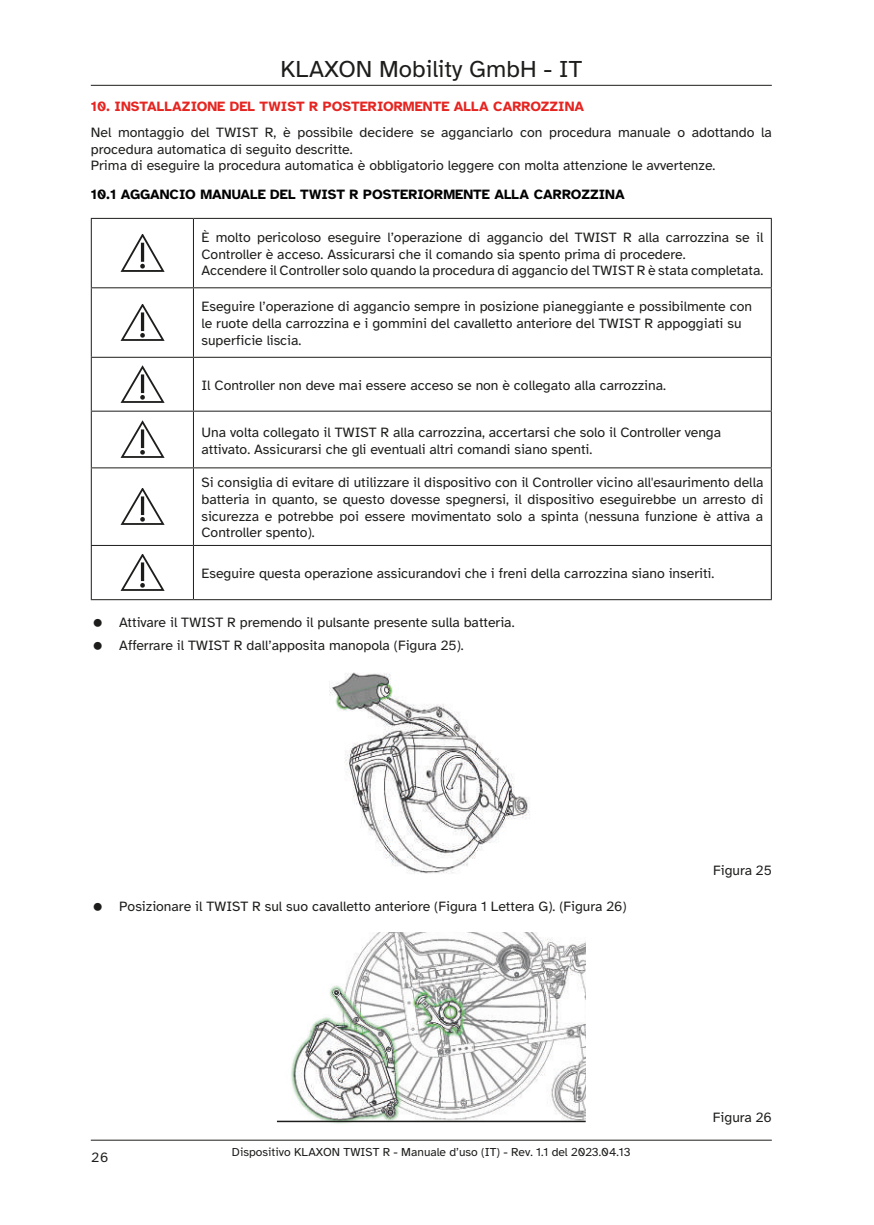
<style>
.page{position:relative;width:874px;height:1225px;background:#fff}
.page>*{position:absolute;margin:0;border:0;box-sizing:border-box;transform-origin:0 0}
.t1{font:24px "Atkinson Hyperlegible";color:#1d1d1b}
.t2{font:14px/16.8px "Atkinson Hyperlegible";color:#1d1d1b}
.t3{font:700 14px "Atkinson Hyperlegible";color:#020203}
.t4{font:700 14px "Atkinson Hyperlegible";color:#e52521}
.t5{font:12px "Atkinson Hyperlegible";color:#1d1d1b}
</style>
<div class="page">
<hr style="left:91px;top:1139px;width:680px;height:1px;background:#1d1d1b">
<hr style="left:91px;top:85px;width:680px;height:1px;background:#1d1d1b">
<hr style="left:91px;top:218px;width:102px;height:1px;background:#1d1d1b">
<hr style="left:91px;top:219px;width:1px;height:68px;background:#1d1d1b">
<hr style="left:193px;top:218px;width:578px;height:1px;background:#1d1d1b">
<hr style="left:193px;top:219px;width:1px;height:68px;background:#1d1d1b">
<hr style="left:770px;top:219px;width:1px;height:68px;background:#1d1d1b">
<hr style="left:91px;top:287px;width:102px;height:1px;background:#1d1d1b">
<hr style="left:91px;top:288px;width:1px;height:69px;background:#1d1d1b">
<hr style="left:193px;top:287px;width:578px;height:1px;background:#1d1d1b">
<hr style="left:193px;top:288px;width:1px;height:69px;background:#1d1d1b">
<hr style="left:770px;top:288px;width:1px;height:69px;background:#1d1d1b">
<hr style="left:91px;top:357px;width:102px;height:1px;background:#1d1d1b">
<hr style="left:91px;top:358px;width:1px;height:53px;background:#1d1d1b">
<hr style="left:193px;top:357px;width:578px;height:1px;background:#1d1d1b">
<hr style="left:193px;top:358px;width:1px;height:53px;background:#1d1d1b">
<hr style="left:770px;top:358px;width:1px;height:53px;background:#1d1d1b">
<hr style="left:91px;top:411px;width:102px;height:1px;background:#1d1d1b">
<hr style="left:91px;top:412px;width:1px;height:55px;background:#1d1d1b">
<hr style="left:193px;top:411px;width:578px;height:1px;background:#1d1d1b">
<hr style="left:193px;top:412px;width:1px;height:55px;background:#1d1d1b">
<hr style="left:770px;top:412px;width:1px;height:55px;background:#1d1d1b">
<hr style="left:91px;top:467px;width:102px;height:1px;background:#1d1d1b">
<hr style="left:91px;top:468px;width:1px;height:77px;background:#1d1d1b">
<hr style="left:193px;top:467px;width:578px;height:1px;background:#1d1d1b">
<hr style="left:193px;top:468px;width:1px;height:77px;background:#1d1d1b">
<hr style="left:770px;top:468px;width:1px;height:77px;background:#1d1d1b">
<hr style="left:91px;top:545px;width:102px;height:1px;background:#1d1d1b">
<hr style="left:91px;top:546px;width:1px;height:53px;background:#1d1d1b">
<hr style="left:193px;top:545px;width:578px;height:1px;background:#1d1d1b">
<hr style="left:193px;top:546px;width:1px;height:53px;background:#1d1d1b">
<hr style="left:770px;top:546px;width:1px;height:53px;background:#1d1d1b">
<hr style="left:91px;top:599px;width:102px;height:1px;background:#1d1d1b">
<hr style="left:193px;top:599px;width:578px;height:1px;background:#1d1d1b">
<img style="left:121px;top:234px;width:43px;height:37px">
<img style="left:121px;top:304px;width:43px;height:37px">
<img style="left:121px;top:366px;width:43px;height:36px">
<img style="left:121px;top:421px;width:43px;height:37px">
<img style="left:121px;top:488px;width:43px;height:37px">
<img style="left:121px;top:554px;width:43px;height:37px">
<img style="left:284px;top:932px;width:301px;height:192px">
<hr style="left:277px;top:1120px;width:308px;height:2px;background:#1d1d1b">
<img style="left:329px;top:672px;width:201px;height:202px">
<h1 class="t1" style="left:280px;top:56px;width:303px">KLAXON Mobility GmbH - IT</h1>
<p class="t4" style="left:91px;top:99px;width:494px">10. INSTALLAZIONE DEL TWIST R POSTERIORMENTE ALLA CARROZZINA</p>
<p class="t2" style="left:91px;top:124px;width:682px">Nel montaggio del TWIST R, è possibile decidere se agganciarlo con procedura manuale o adottando la procedura automatica di seguito descritte.<br>Prima di eseguire la procedura automatica è obbligatorio leggere con molta attenzione le avvertenze.</p>
<p class="t3" style="left:91px;top:186px;width:535px">10.1 AGGANCIO MANUALE DEL TWIST R POSTERIORMENTE ALLA CARROZZINA</p>
<p class="t2" style="left:201px;top:229px;width:563px">È molto pericoloso eseguire l’operazione di aggancio del TWIST R alla carrozzina se il<br>Controller è acceso. Assicurarsi che il comando sia spento prima di procedere.<br>Accendere il Controller solo quando la procedura di aggancio del TWIST R è stata completata.</p>
<p class="t2" style="left:201px;top:298px;width:552px">Eseguire l’operazione di aggancio sempre in posizione pianeggiante e possibilmente con le ruote della carrozzina e i gommini del cavalletto anteriore del TWIST R appoggiati su superficie liscia.</p>
<p class="t2" style="left:201px;top:377px;width:466px">Il Controller non deve mai essere acceso se non è collegato alla carrozzina.</p>
<p class="t2" style="left:201px;top:424px;width:521px">Una volta collegato il TWIST R alla carrozzina, accertarsi che solo il Controller venga attivato. Assicurarsi che gli eventuali altri comandi siano spenti.</p>
<p class="t2" style="left:201px;top:474px;width:563px;text-align:justify">Si consiglia di evitare di utilizzare il dispositivo con il Controller vicino all'esaurimento della batteria in quanto, se questo dovesse spegnersi, il dispositivo eseguirebbe un arresto di sicurezza e potrebbe poi essere movimentato solo a spinta (nessuna funzione è attiva a Controller spento).</p>
<p class="t2" style="left:201px;top:565px;width:514px">Eseguire questa operazione assicurandovi che i freni della carrozzina siano inseriti.</p>
<p class="t2" style="left:119px;top:611px;width:396px;line-height:22.8px">Attivare il TWIST R premendo il pulsante presente sulla batteria.<br>Afferrare il TWIST R dall’apposita manopola (Figura 25).</p>
<p class="t2" style="left:119px;top:897px;width:508px">Posizionare il TWIST R sul suo cavalletto anteriore (Figura 1 Lettera G). (Figura 26)</p>
<p class="t2" style="left:91px;top:1149px;width:19px">26</p>
<p class="t5" style="left:232px;top:1145px;width:400px">Dispositivo KLAXON TWIST R - Manuale d’uso (IT) - Rev. 1.1 del 2023.04.13</p>
<p class="t2" style="left:712px;top:862px;width:60px">Figura 25</p>
<p class="t2" style="left:712px;top:1108px;width:60px">Figura 26</p>
</div>
